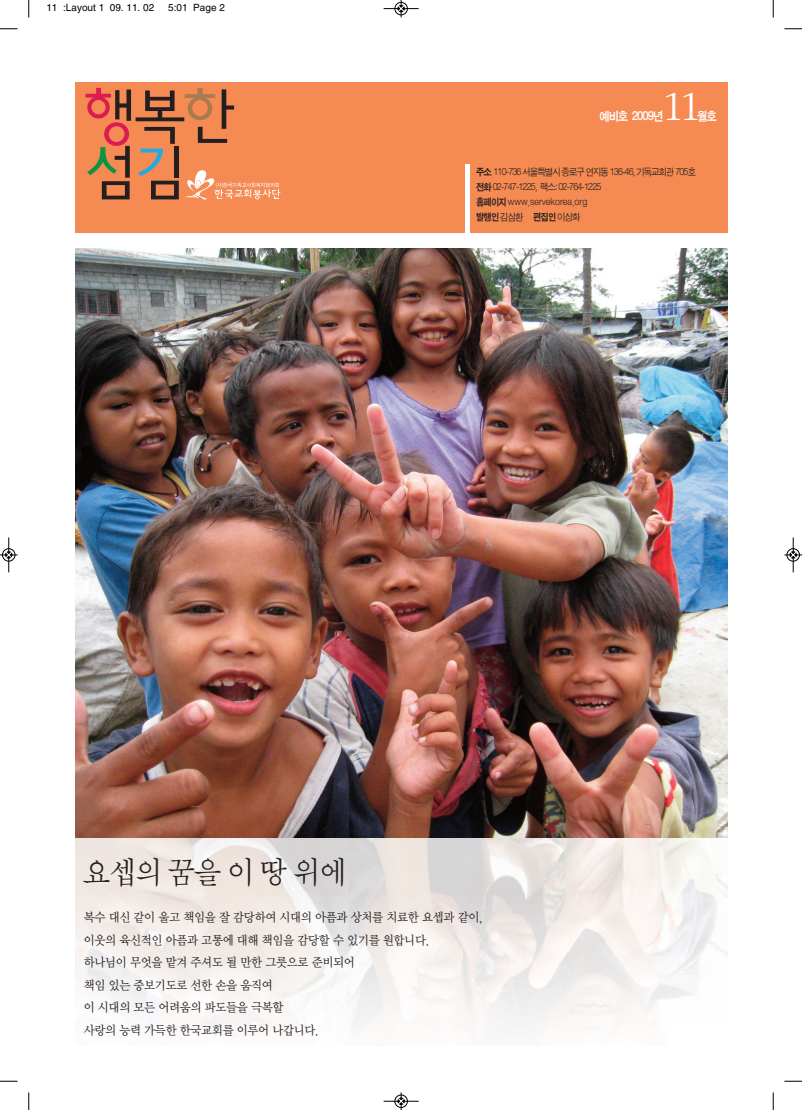
<style>
.page{position:relative;width:802px;height:1110px;background:#fff}
.page>*{position:absolute;margin:0;border:0;box-sizing:border-box;transform-origin:0 0}
.t1{font:45px "Sand Sm";color:#fff}
.t2{font:32.5px "Sand Sm";letter-spacing:-.05em;color:#231f20;scale:.94 1}
.t3{font:12.5px/22.5px "Y Mj O13";letter-spacing:-.09em;color:#231f20;scale:.94 1}
.t4{font:12.5px "Sand Kg";letter-spacing:-.09em;color:#fff;scale:.92 1}
.t5{font:10px/15px "Sand Jg";letter-spacing:-.09em;color:#231f20;scale:.92 1}
.t6{font:10px "Helvetica";color:#000}
.t7{font:10px "Sand Kg";letter-spacing:-.09em;color:#231f20;scale:.92 1}
.s1{font-family:"Sand Kg"}
.s2{font-family:"Sand Jg"}
</style>
<div class="page">
<div style="left:75px;top:82px;width:652px;height:150px;background:#f68a53"></div>
<img style="left:75px;top:248px;width:652px;height:644px">
<hr style="left:465px;top:165px;width:4px;height:70px;background:#fff">
<svg style="left:86px;top:88px;width:194px;height:112px"></svg>
<svg style="left:28px;top:0;width:2px;height:18px"></svg>
<svg style="left:0;top:28px;width:18px;height:2px"></svg>
<svg style="left:772px;top:0;width:2px;height:18px"></svg>
<svg style="left:784px;top:28px;width:18px;height:2px"></svg>
<svg style="left:28px;top:1092px;width:2px;height:18px"></svg>
<svg style="left:0;top:1081px;width:18px;height:1px"></svg>
<svg style="left:772px;top:1092px;width:2px;height:18px"></svg>
<svg style="left:784px;top:1081px;width:18px;height:1px"></svg>
<div style="left:394px;top:2px;width:14px;height:13px;border:1px solid #fff;border-radius:50%"></div>
<hr style="left:383px;top:8px;width:35px;height:1px;background:#000">
<div style="left:395px;top:2px;width:12px;height:13px;border:1px solid #000;border-radius:50%"></div>
<svg style="left:398px;top:0;width:6px;height:17px"></svg>
<div style="left:394px;top:1094px;width:14px;height:14px;border:1px solid #fff;border-radius:50%"></div>
<hr style="left:383px;top:1101px;width:35px;height:1px;background:#000">
<div style="left:395px;top:1095px;width:12px;height:13px;border:1px solid #000;border-radius:50%"></div>
<svg style="left:398px;top:1092px;width:6px;height:18px"></svg>
<div style="left:2px;top:548px;width:13px;height:14px;border:1px solid #fff;border-radius:50%"></div>
<hr style="left:9px;top:537px;width:1px;height:35px;background:#000">
<div style="left:2px;top:548px;width:13px;height:13px;border:1px solid #000;border-radius:50%"></div>
<svg style="left:0;top:552px;width:18px;height:6px"></svg>
<div style="left:786px;top:548px;width:13px;height:14px;border:1px solid #fff;border-radius:50%"></div>
<hr style="left:793px;top:537px;width:1px;height:35px;background:#000">
<div style="left:786px;top:548px;width:13px;height:13px;border:1px solid #000;border-radius:50%"></div>
<svg style="left:784px;top:552px;width:18px;height:6px"></svg>
<p class="t6" style="left:46px;top:4px;width:109px">11 :Layout 1 09. 11. 02</p>
<p class="t6" style="left:168px;top:4px;width:58px">5:01 Page 2</p>
<h1 class="t1" style="left:662px;top:84px;width:40px">11</h1>
<p class="t4" style="left:599px;top:110px;width:71px">예비호 2009년</p>
<p class="t4" style="left:697px;top:110px;width:23px">월호</p>
<p class="t5" style="left:476px;top:165px;width:240px"><span class="s1">주소</span> 110-736 서울특별시 종로구 연지동 136-46, 기독교회관 705호 <span class="s1">전화</span> 02-747-1225, 팩스: 02-764-1225 <span class="s1">홈페이지</span>www.servekorea.org</p>
<p class="t7" style="left:476px;top:212px;width:115px">발행인 <span class="s2">김삼환</span> 편집인 <span class="s2">이상화</span></p>
<h2 class="t2" style="left:83px;top:856px;width:282px">요셉의 꿈을 이 땅 위에</h2>
<p class="t3" style="left:83px;top:906px;width:427px">복수 대신 같이 울고 책임을 잘 감당하여 시대의 아픔과 상처를 치료한 요셉과 같이, 이웃의 육신적인 아픔과 고통에 대해 책임을 감당할 수 있기를 원합니다.<br>하나님이 무엇을 맡겨 주셔도 될 만한 그릇으로 준비되어<br>책임 있는 중보기도로 선한 손을 움직여<br>이 시대의 모든 어려움의 파도들을 극복할<br>사랑의 능력 가득한 한국교회를 이루어 나갑니다.</p>
</div>
